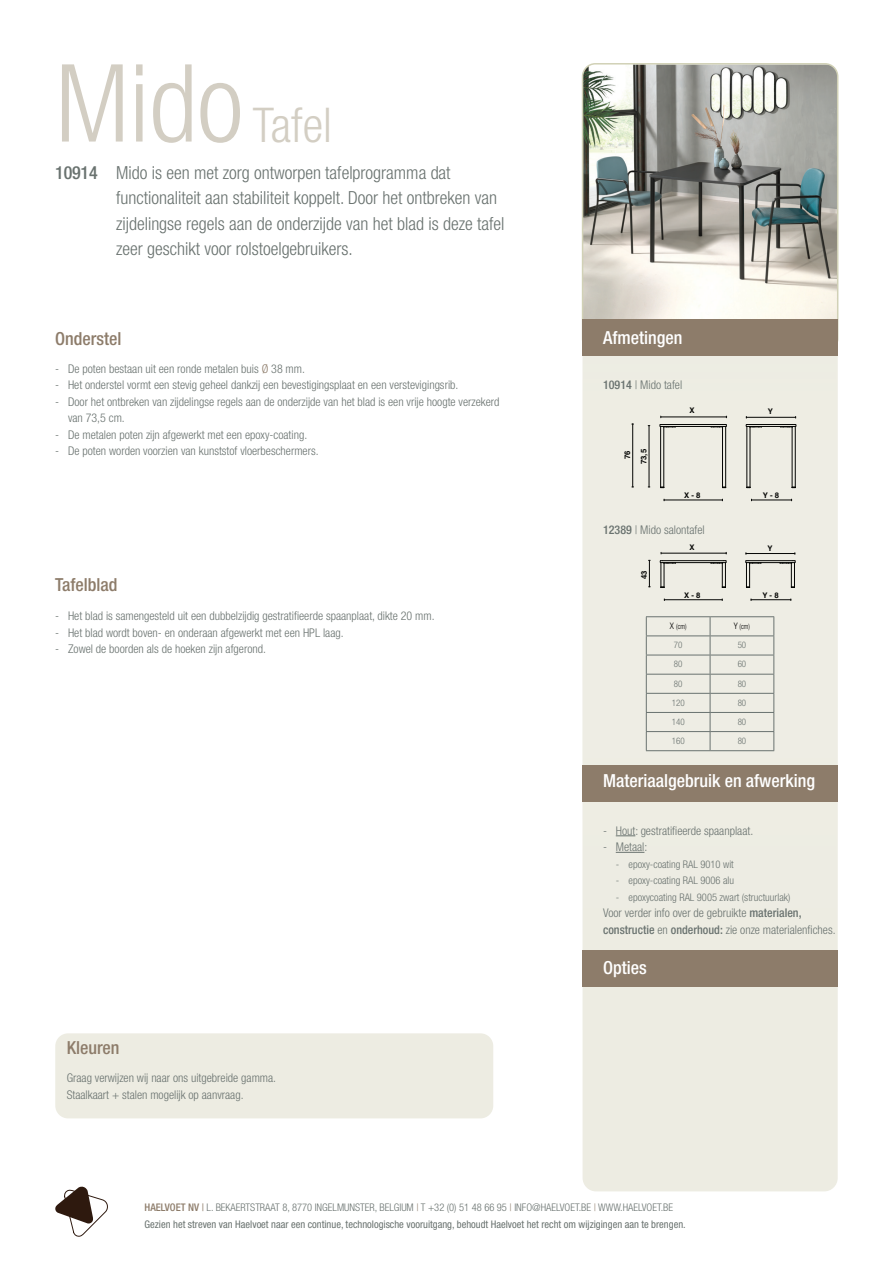
<style>
.page{position:relative;width:893px;height:1263px;background:#fff}
.page>*{position:absolute;margin:0;border:0;box-sizing:border-box;transform-origin:0 0}
.t1{font:300 condensed 108px "Helvetica Neue LT Std";color:#d3cec3}
.t2{font:300 condensed 48px "Helvetica Neue LT Std";color:#d3cec3}
.t3{font:300 condensed 18px/25.5px "Helvetica Neue LT Std";color:#69726f}
.t4{font:500 condensed 18px "Helvetica Neue LT Std";color:#fff}
.t5{font:500 condensed 18px "Helvetica Neue LT Std";color:#8d7c6a}
.t6{font:500 condensed 18px "Helvetica Neue LT Std";letter-spacing:-.01em;color:#69726f}
.t7{font:300 condensed 12px/16.5px "Helvetica Neue LT Std";color:#69726f}
.t8{font:300 condensed 10.5px "Helvetica Neue LT Std";color:#69726f}
.t9{font:condensed 10.5px "Helvetica Neue LT Std";color:#69726f}
.t10{font:300 condensed 9px "Helvetica Neue LT Std";color:#69726f}
.t11{font:700 7.8px/16.4px "Helvetica";color:#040503;text-align:center}
.t12{font:700 7.65px "Helvetica";color:#040503}
.t13{font:300 condensed 7.5px "Helvetica Neue LT Std";color:#000;scale:.9 1}
.s1{color:#8d7c6a}
.s2{font-weight:500}
.s3{font-size:9px}
.s4{font-weight:500;color:#8d7c6a}
.s5{font-weight:400;color:#8d7c6a}
</style>
<div class="page">
<div style="left:583px;top:214px;width:254px;height:977px;background:#edece2;border-radius:13px"></div>
<div style="left:55px;top:1033px;width:438px;height:85px;background:#edece2;border-radius:13px"></div>
<div style="left:583px;top:765px;width:255px;height:36px;background:#8d7c6a"></div>
<svg style="left:55px;top:1187px;width:53px;height:49px"></svg>
<div style="left:583px;top:950px;width:255px;height:36px;background:#8d7c6a"></div>
<img style="left:583px;top:64px;width:255px;height:256px">
<div style="left:582px;top:63px;width:256px;height:289px;border:2px solid #d1d1b6;border-radius:13px"></div>
<div style="left:583px;top:320px;width:255px;height:36px;background:#8d7c6a"></div>
<hr style="left:660px;top:426px;width:1px;height:61px;background:#040503">
<hr style="left:663px;top:427px;width:1px;height:60px;background:#040503">
<hr style="left:722px;top:427px;width:1px;height:60px;background:#040503">
<hr style="left:725px;top:426px;width:1px;height:61px;background:#040503">
<svg style="left:660px;top:424px;width:16px;height:4px"></svg>
<svg style="left:711px;top:424px;width:16px;height:4px"></svg>
<hr style="left:662px;top:424px;width:62px;height:1px;background:#040503">
<hr style="left:662px;top:426px;width:62px;height:1px;background:#040503">
<hr style="left:747px;top:426px;width:1px;height:61px;background:#040503">
<hr style="left:750px;top:427px;width:1px;height:60px;background:#040503">
<hr style="left:792px;top:427px;width:1px;height:60px;background:#040503">
<hr style="left:795px;top:426px;width:1px;height:61px;background:#040503">
<svg style="left:746px;top:424px;width:16px;height:4px"></svg>
<svg style="left:780px;top:424px;width:16px;height:4px"></svg>
<hr style="left:748px;top:424px;width:46px;height:1px;background:#040503">
<hr style="left:748px;top:426px;width:46px;height:1px;background:#040503">
<hr style="left:632px;top:424px;width:1px;height:63px;background:#040503">
<hr style="left:661px;top:417px;width:66px;height:1px;background:#040503">
<hr style="left:649px;top:426px;width:1px;height:61px;background:#040503">
<hr style="left:746px;top:417px;width:50px;height:1px;background:#040503">
<hr style="left:664px;top:500px;width:58px;height:1px;background:#040503">
<hr style="left:751px;top:500px;width:41px;height:1px;background:#040503">
<svg style="left:660px;top:560px;width:16px;height:28px"></svg>
<svg style="left:711px;top:560px;width:16px;height:28px"></svg>
<hr style="left:662px;top:560px;width:62px;height:1px;background:#040503">
<hr style="left:662px;top:562px;width:62px;height:1px;background:#040503">
<svg style="left:746px;top:560px;width:16px;height:28px"></svg>
<svg style="left:780px;top:560px;width:16px;height:28px"></svg>
<hr style="left:748px;top:560px;width:45px;height:1px;background:#040503">
<hr style="left:748px;top:562px;width:45px;height:1px;background:#040503">
<hr style="left:661px;top:553px;width:65px;height:1px;background:#040503">
<svg style="left:648px;top:560px;width:2px;height:27px"></svg>
<hr style="left:746px;top:553px;width:49px;height:1px;background:#040503">
<hr style="left:664px;top:599px;width:58px;height:1px;background:#040503">
<hr style="left:751px;top:599px;width:40px;height:1px;background:#040503">
<hr style="left:646px;top:616px;width:64px;height:1px;background:#69726f">
<hr style="left:710px;top:616px;width:64px;height:1px;background:#69726f">
<hr style="left:646px;top:635px;width:64px;height:1px;background:#69726f">
<hr style="left:710px;top:635px;width:64px;height:1px;background:#69726f">
<hr style="left:646px;top:655px;width:64px;height:1px;background:#69726f">
<hr style="left:710px;top:655px;width:64px;height:1px;background:#69726f">
<hr style="left:646px;top:674px;width:64px;height:1px;background:#69726f">
<hr style="left:710px;top:674px;width:64px;height:1px;background:#69726f">
<hr style="left:646px;top:693px;width:64px;height:1px;background:#69726f">
<hr style="left:710px;top:693px;width:64px;height:1px;background:#69726f">
<hr style="left:646px;top:712px;width:64px;height:1px;background:#69726f">
<hr style="left:710px;top:712px;width:64px;height:1px;background:#69726f">
<hr style="left:646px;top:731px;width:64px;height:1px;background:#69726f">
<svg style="left:646px;top:617px;width:1px;height:133px"></svg>
<hr style="left:710px;top:731px;width:64px;height:1px;background:#69726f">
<svg style="left:710px;top:617px;width:1px;height:133px"></svg>
<svg style="left:773px;top:617px;width:1px;height:133px"></svg>
<hr style="left:646px;top:750px;width:64px;height:1px;background:#69726f">
<hr style="left:710px;top:750px;width:64px;height:1px;background:#69726f">
<svg style="left:616px;top:835px;width:19px;height:1px"></svg>
<svg style="left:616px;top:852px;width:28px;height:1px"></svg>
<h1 class="t1" style="left:55px;top:41px;width:189px">Mido</h1>
<h2 class="t2" style="left:253px;top:97px;width:81px">Tafel</h2>
<h3 class="t3" style="left:116px;top:159px;width:390px">Mido is een met zorg ontworpen tafelprogramma dat functionaliteit aan stabiliteit koppelt. Door het ontbreken van zijdelingse regels aan de onderzijde van het blad is deze tafel zeer geschikt voor rolstoelgebruikers.</h3>
<h3 class="t6" style="left:55px;top:162px;width:44px">10914</h3>
<h3 class="t5" style="left:55px;top:327px;width:68px">Onderstel</h3>
<p class="t7" style="left:55px;top:360px;width:251px">- De poten bestaan uit een ronde metalen buis <span class="s1">Ø</span> 38 mm.</p>
<p class="t7" style="left:55px;top:376px;width:405px">- Het onderstel vormt een stevig geheel dankzij een bevestigingsplaat en een verstevigingsrib.</p>
<p class="t7" style="left:68px;top:393px;width:433px;text-indent:-13px">- Door het ontbreken van zijdelingse regels aan de onderzijde van het blad is een vrije hoogte verzekerd van 73,5 cm.</p>
<p class="t7" style="left:55px;top:426px;width:253px">- De metalen poten zijn afgewerkt met een epoxy-coating.</p>
<p class="t7" style="left:55px;top:442px;width:265px">- De poten worden voorzien van kunststof vloerbeschermers.</p>
<h3 class="t5" style="left:55px;top:574px;width:64px">Tafelblad</h3>
<p class="t7" style="left:55px;top:607px;width:381px">- Het blad is samengesteld uit een dubbelzijdig gestratifieerde spaanplaat, dikte 20 mm.</p>
<p class="t7" style="left:55px;top:624px;width:290px">- Het blad wordt boven- en onderaan afgewerkt met een HPL laag.</p>
<p class="t7" style="left:55px;top:640px;width:212px">- Zowel de boorden als de hoeken zijn afgerond.</p>
<h3 class="t5" style="left:67px;top:1037px;width:54px">Kleuren</h3>
<p class="t7" style="left:67px;top:1069px;width:211px">Graag verwijzen wij naar ons uitgebreide gamma.<br>Staalkaart + stalen mogelijk op aanvraag.</p>
<h3 class="t4" style="left:603px;top:327px;width:81px">Afmetingen</h3>
<p class="t7" style="left:603px;top:376px;width:81px"><span class="s2">10914</span> | Mido tafel</p>
<p class="t11" style="left:620px;top:464px;width:17px;rotate:-90deg">76<br>73,5</p>
<p class="t11" style="left:689px;top:403px;width:7px">X</p>
<p class="t11" style="left:768px;top:404px;width:7px">Y</p>
<p class="t11" style="left:684px;top:488px;width:18px">X - 8</p>
<p class="t11" style="left:763px;top:488px;width:18px">Y - 8</p>
<p class="t7" style="left:603px;top:521px;width:103px"><span class="s2">12389</span> | Mido salontafel</p>
<p class="t12" style="left:639px;top:579px;width:10px;rotate:-90deg">43</p>
<p class="t12" style="left:689px;top:542px;width:7px">X</p>
<p class="t12" style="left:767px;top:543px;width:7px">Y</p>
<p class="t12" style="left:684px;top:591px;width:18px">X - 8</p>
<p class="t12" style="left:762px;top:590px;width:18px">Y - 8</p>
<p class="t13" style="left:670px;top:622px;width:20px"><span class="s3">X</span> (cm)</p>
<p class="t13" style="left:734px;top:622px;width:19px"><span class="s3">Y</span> (cm)</p>
<p class="t10" style="left:674px;top:640px;width:10px">70</p>
<p class="t10" style="left:738px;top:640px;width:10px">50</p>
<p class="t10" style="left:674px;top:659px;width:10px">80</p>
<p class="t10" style="left:738px;top:659px;width:10px">60</p>
<p class="t10" style="left:674px;top:678px;width:10px">80</p>
<p class="t10" style="left:738px;top:678px;width:10px">80</p>
<p class="t10" style="left:672px;top:697px;width:14px">120</p>
<p class="t10" style="left:738px;top:697px;width:10px">80</p>
<p class="t10" style="left:672px;top:716px;width:14px">140</p>
<p class="t10" style="left:738px;top:716px;width:10px">80</p>
<p class="t10" style="left:672px;top:736px;width:14px">160</p>
<p class="t10" style="left:738px;top:736px;width:10px">80</p>
<h3 class="t4" style="left:603px;top:770px;width:214px">Materiaalgebruik en afwerking</h3>
<p class="t7" style="left:603px;top:822px;width:152px">- Hout: gestratifieerde spaanplaat.</p>
<p class="t7" style="left:603px;top:838px;width:46px">- Metaal:</p>
<p class="t8" style="left:616px;top:858px;width:120px">- epoxy-coating RAL 9010 wit</p>
<p class="t8" style="left:616px;top:874px;width:120px">- epoxy-coating RAL 9006 alu</p>
<p class="t8" style="left:616px;top:891px;width:176px">- epoxycoating RAL 9005 zwart (structuurlak)</p>
<p class="t7" style="left:603px;top:904px;width:234px">Voor verder info over de gebruikte <span class="s2">materialen, constructie</span> en <span class="s2">onderhoud:</span> zie onze materialenfiches.</p>
<h3 class="t4" style="left:603px;top:956px;width:45px">Opties</h3>
<p class="t8" style="left:145px;top:1201px;width:530px"><span class="s4">HAELVOET NV</span> <span class="s5">|</span> L. BEKAERTSTRAAT 8, 8770 INGELMUNSTER, BELGIUM <span class="s1">|</span> T +32 (0) 51 48 66 95 <span class="s1">|</span> INFO@HAELVOET.BE <span class="s1">|</span> WWW.HAELVOET.BE</p>
<p class="t9" style="left:145px;top:1218px;width:543px">Gezien het streven van Haelvoet naar een continue, technologische vooruitgang, behoudt Haelvoet het recht om wijzigingen aan te brengen.</p>
</div>
